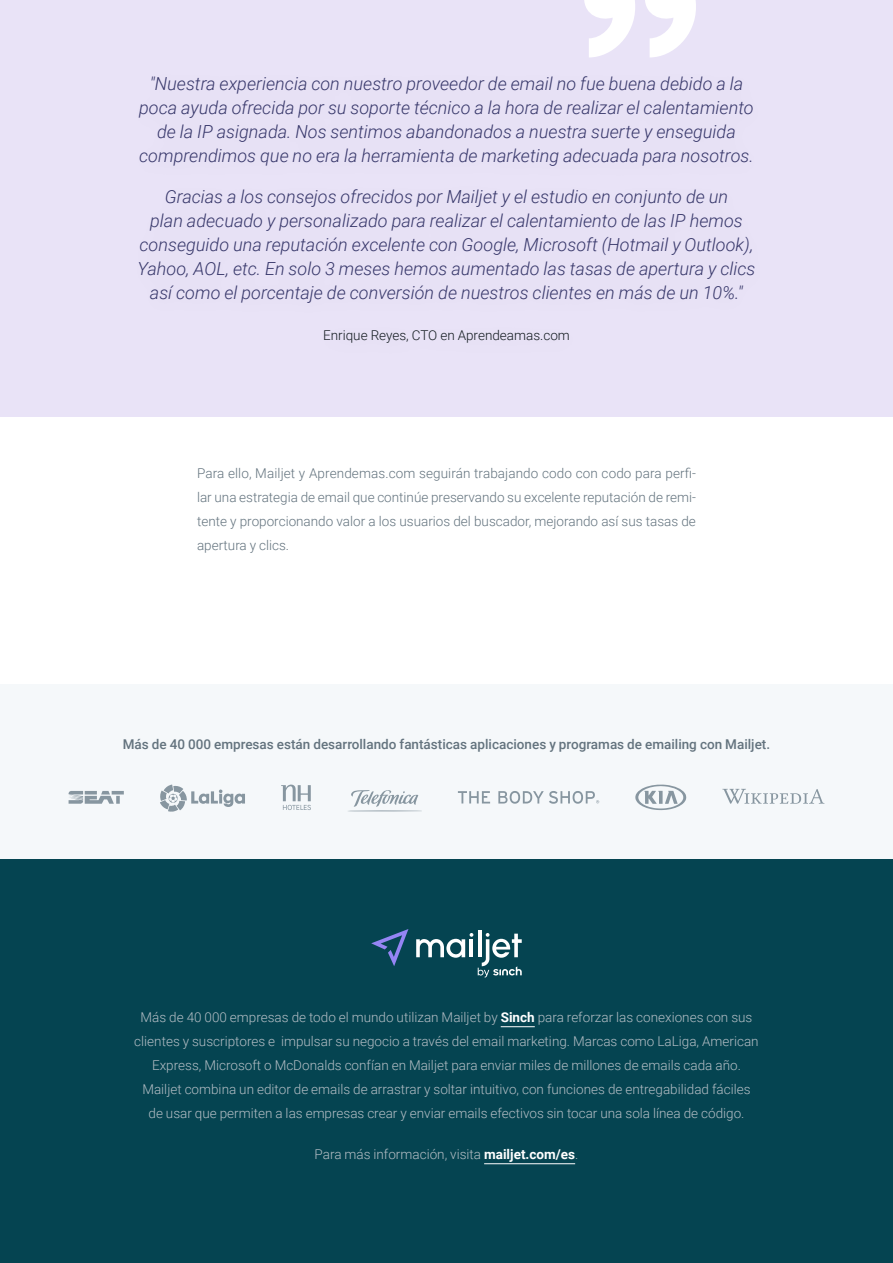
<style>
.page{position:relative;width:893px;height:1263px;background:#fff}
.page>*{position:absolute;margin:0;border:0;box-sizing:border-box;transform-origin:0 0}
.t1{font:italic 300 18px/24px "Roboto";color:#38386b;text-align:center}
.t2{font:300 13.5px/24px "Roboto";color:#b3bdc4;text-align:center}
.t3{font:300 13.5px/24px "Roboto";color:#63737e;text-align:justify}
.t4{font:500 13.5px "Roboto";color:#63737e}
.t5{font:300 13.5px "Roboto";color:#131b20}
.s1{font-weight:700;color:#fff}
</style>
<div class="page">
<div style="left:0;top:859px;width:893px;height:404px;background:#054451"></div>
<div style="left:0;top:685px;width:893px;height:174px;background:#f5f8fa"></div>
<hr style="left:501px;top:1026px;width:34px;height:1px;background:#fff">
<hr style="left:484px;top:1163px;width:91px;height:1px;background:#fff">
<svg style="left:722px;top:789px;width:102px;height:15px"></svg>
<svg style="left:635px;top:784px;width:52px;height:26px"></svg>
<svg style="left:68px;top:791px;width:56px;height:13px"></svg>
<svg style="left:160px;top:784px;width:85px;height:28px"></svg>
<svg style="left:281px;top:784px;width:30px;height:26px"></svg>
<svg style="left:348px;top:790px;width:74px;height:21px"></svg>
<svg style="left:458px;top:791px;width:32px;height:12px"></svg>
<svg style="left:498px;top:791px;width:101px;height:13px"></svg>
<hr style="left:478px;top:930px;width:3px;height:27px;background:#fff">
<svg style="left:371px;top:929px;width:37px;height:37px"></svg>
<svg style="left:416px;top:933px;width:106px;height:45px"></svg>
<div style="left:0;top:0;width:893px;height:417px;background:#e9e3f7"></div>
<svg style="left:584px;top:0;width:112px;height:57px"></svg>
<p class="t1" style="left:139px;top:71px;width:616px">"Nuestra experiencia con nuestro proveedor de email no fue buena debido a la poca ayuda ofrecida por su soporte técnico a la hora de realizar el calentamiento de la IP asignada. Nos sentimos abandonados a nuestra suerte y enseguida comprendimos que no era la herramienta de marketing adecuada para nosotros.</p>
<p class="t1" style="left:138px;top:184px;width:619px">Gracias a los consejos ofrecidos por Mailjet y el estudio en conjunto de un<br>plan adecuado y personalizado para realizar el calentamiento de las IP hemos conseguido una reputación excelente con Google, Microsoft (Hotmail y Outlook), Yahoo, AOL, etc. En solo 3 meses hemos aumentado las tasas de apertura y clics así como el porcentaje de conversión de nuestros clientes en más de un 10%."</p>
<p class="t5" style="left:323px;top:326px;width:248px">Enrique Reyes, CTO en Aprendeamas.com</p>
<p class="t3" style="left:197px;top:461px;width:500px">Para ello, Mailjet y Aprendemas.com seguirán trabajando codo con codo para perfi&shy;lar una estrategia de email que continúe preservando su excelente reputación de remi&shy;tente y proporcionando valor a los usuarios del buscador, mejorando así sus tasas de apertura y clics.</p>
<p class="t4" style="left:123px;top:735px;width:649px">Más de 40 000 empresas están desarrollando fantásticas aplicaciones y programas de emailing con Mailjet.</p>
<p class="t2" style="left:134px;top:1005px;width:626px">Más de 40 000 empresas de todo el mundo utilizan Mailjet by <span class="s1">Sinch</span> para reforzar las conexiones con sus clientes y suscriptores e impulsar su negocio a través del email marketing. Marcas como LaLiga, American Express, Microsoft o McDonalds confían en Mailjet para enviar miles de millones de emails cada año.<br>Mailjet combina un editor de emails de arrastrar y soltar intuitivo, con funciones de entregabilidad fáciles de usar que permiten a las empresas crear y enviar emails efectivos sin tocar una sola línea de código.</p>
<p class="t2" style="left:315px;top:1142px;width:265px">Para más información, visita <span class="s1">mailjet.com/es</span>.</p>
</div>
